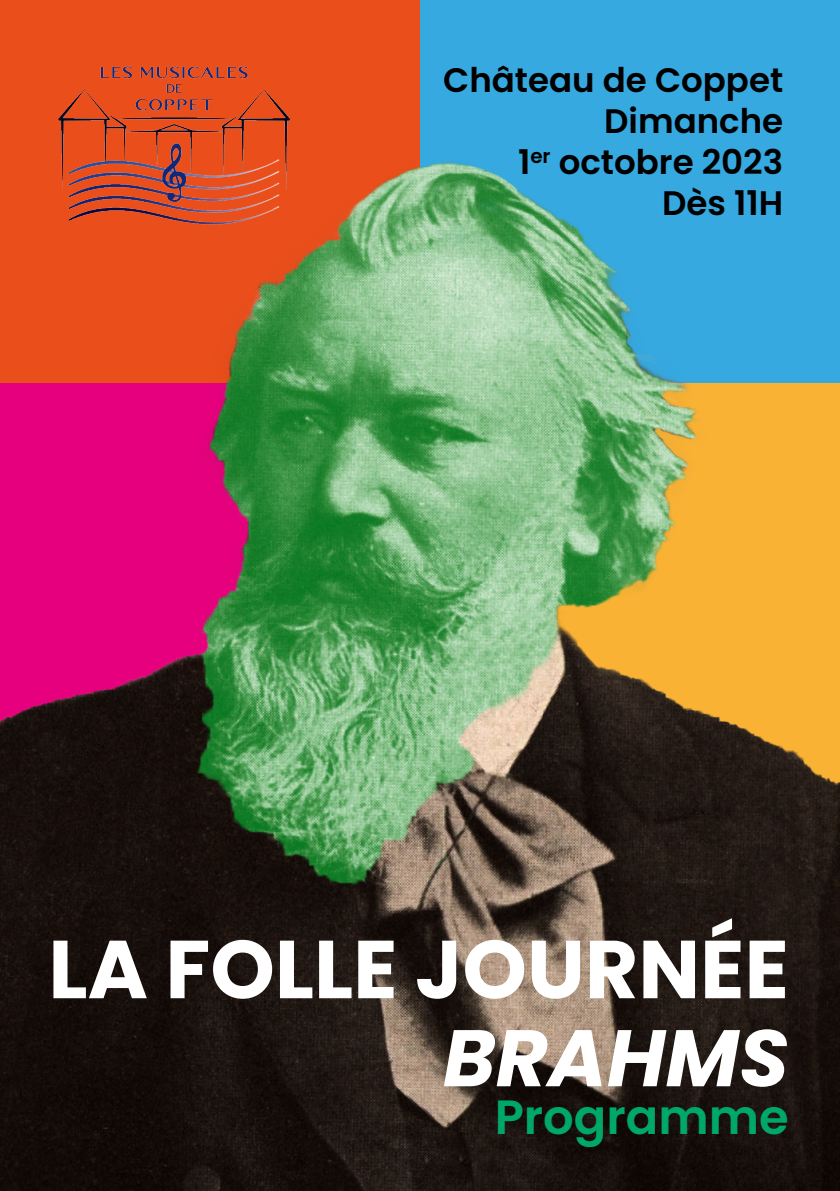
<style>
.page{position:relative;width:840px;height:1191px;background:#fff}
.page>*{position:absolute;margin:0;border:0;box-sizing:border-box;transform-origin:0 0}
.t1{font:700 82px "Poppins";color:#fff}
.t2{font:italic 700 80px "Poppins";color:#fff}
.t3{font:600 48px "Poppins";color:#00a867}
.t4{font:600 34px/40.8px "Poppins";color:#000;text-align:right}
</style>
<div class="page">
<div style="left:0;top:0;width:419px;height:382px;background:#e94e1b"></div>
<div style="left:420px;top:0;width:419px;height:382px;background:#36a9e1"></div>
<img style="left:0;top:156px;width:839px;height:1035px">
<img style="left:57px;top:66px;width:246px;height:158px">
<p class="t4" style="left:443px;top:60px;width:341px">Château de Coppet</p>
<p class="t4" style="left:517px;top:101px;width:266px">Dimanche<br>1<sup>er</sup> octobre 2023</p>
<p class="t4" style="left:661px;top:183px;width:122px">Dès 11H</p>
<p class="t1" style="left:48px;top:922px;width:741px">LA FOLLE JOURNÉE</p>
<p class="t2" style="left:443px;top:1011px;width:347px">BRAHMS</p>
<p class="t3" style="left:494px;top:1089px;width:295px">Programme</p>
</div>
